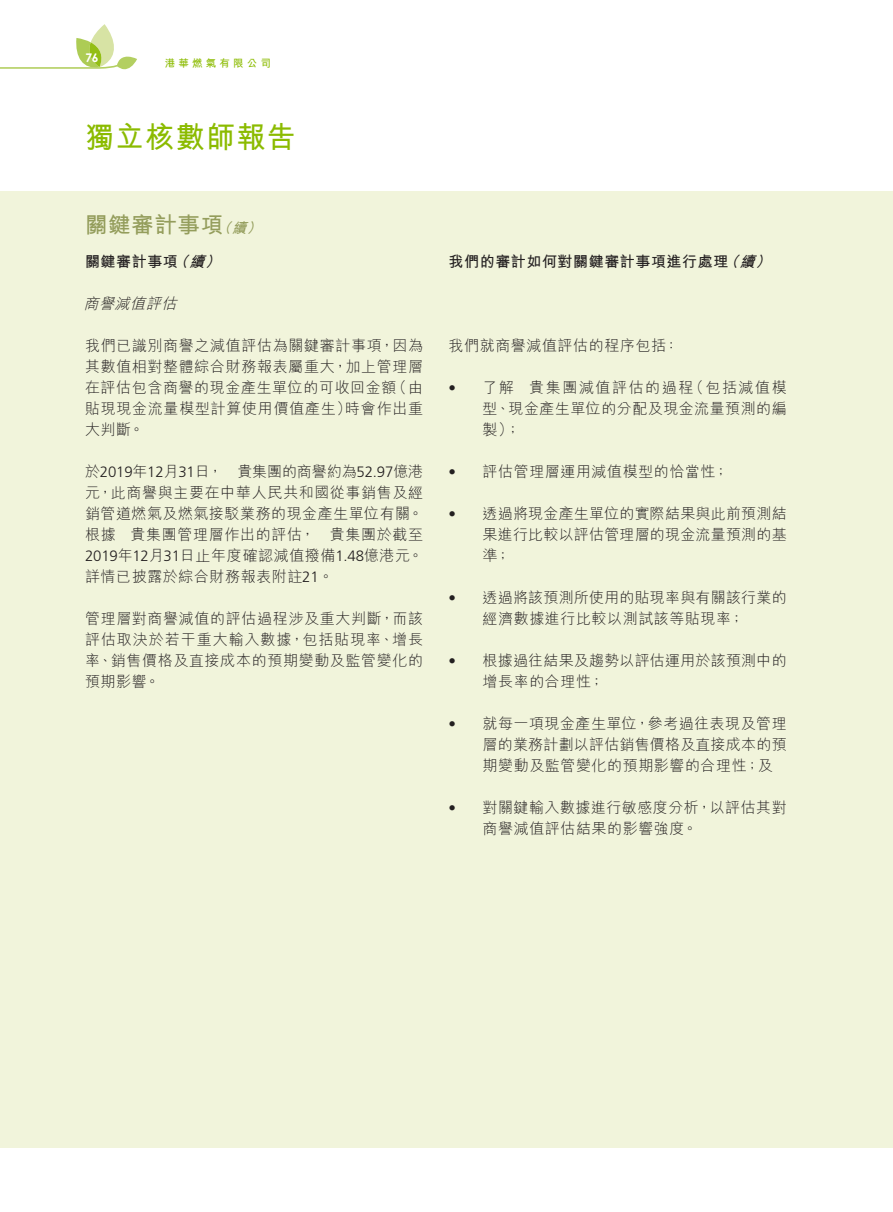
<style>
.page{position:relative;width:893px;height:1212px;background:#fff}
.page>*{position:absolute;margin:0;border:0;box-sizing:border-box;transform-origin:0 0}
.t1{font:700 30px "M Hei HK";letter-spacing:.04em;color:#8bbb00}
.Heading_1{font:700 22.5px "M Hei HK";letter-spacing:.03em;color:#949d5c}
.Body_Text{font:300 15px/21px "M Hei HK";letter-spacing:.04em;color:#231f20;text-align:justify}
.Body_Text-2{font:300 15px/21px "M Hei HK";letter-spacing:.015em;color:#231f20;text-align:center}
.Body_Text-3{font:700 15px "M Hei HK";letter-spacing:.04em;color:#231f20}
.Body_Text-4{font:italic 300 15px "M Hei HK";color:#231f20}
.t2{font:700 12px "Century Gothic Pro";color:#fff}
.t3{font:700 10.5px "M Hei HK";letter-spacing:.3em;color:#8bbb00}
.s1{font-style:italic;font-size:14.25px}
.s2{font-style:italic}
.s3{font-family:"Frutiger LT Std"}
</style>
<div class="page">
<div style="left:0;top:191px;width:893px;height:957px;background:#f1f4db"></div>
<svg style="left:0;top:24px;width:137px;height:46px"></svg>
<p class="t2" style="left:85px;top:50px;width:15px">76</p>
<p class="t3" style="left:165px;top:56px;width:108px">港華燃氣有限公司</p>
<h1 class="t1" style="left:85px;top:115px;width:212px">獨立核數師報告</h1>
<p class="Heading_1" style="left:85px;top:208px;width:183px">關鍵審計事項<span class="s1">（續）</span></p>
<p class="Body_Text-3" style="left:85px;top:251px;width:142px">關鍵審計事項<span class="s2">（續）</span></p>
<p class="Body_Text-3" style="left:449px;top:251px;width:328px">我們的審計如何對關鍵審計事項進行處理<span class="s2">（續）</span></p>
<p class="Body_Text-4" style="left:83px;top:296px;width:98px">商譽減值評估</p>
<p class="Body_Text" style="left:85px;top:335px;width:340px">我們已識別商譽之減值評估為關鍵審計事項，因為其數值相對整體綜合財務報表屬重大，加上管理層在評估包含商譽的現金產生單位的可收回金額（由貼現現金流量模型計算使用價值產生）時會作出重大判斷。</p>
<p class="Body_Text" style="left:85px;top:461px;width:340px">於<span class="s3">2019</span>年<span class="s3">12</span>月<span class="s3">31</span>日， 貴集團的商譽約為<span class="s3">52.97</span>億港元，此商譽與主要在中華人民共和國從事銷售及經銷管道燃氣及燃氣接駁業務的現金產生單位有關。根據 貴集團管理層作出的評估， 貴集團於截至<span class="s3">2019</span>年<span class="s3">12</span>月<span class="s3">31</span>日止年度確認減值撥備<span class="s3">1.48</span>億港元。詳情已披露於綜合財務報表附註<span class="s3">21</span>。</p>
<p class="Body_Text" style="left:85px;top:608px;width:340px">管理層對商譽減值的評估過程涉及重大判斷，而該評估取決於若干重大輸入數據，包括貼現率、增長率、銷售價格及直接成本的預期變動及監管變化的預期影響。</p>
<p class="Body_Text" style="left:449px;top:335px;width:232px">我們就商譽減值評估的程序包括：</p>
<p class="Body_Text" style="left:483px;top:377px;width:306px;text-indent:-34px"><span class="s3">•</span> 了解 貴集團減值評估的過程（包括減值模型、現金產生單位的分配及現金流量預測的編製）；</p>
<p class="Body_Text" style="left:449px;top:461px;width:281px"><span class="s3">•</span> 評估管理層運用減值模型的恰當性；</p>
<p class="Body_Text" style="left:483px;top:503px;width:305px;text-indent:-34px"><span class="s3">•</span> 透過將現金產生單位的實際結果與此前預測結果進行比較以評估管理層的現金流量預測的基準；</p>
<p class="Body_Text-2" style="left:449px;top:587px;width:340px"><span class="s3">•</span> 透過將該預測所使用的貼現率與有關該行業的經濟數據進行比較以測試該等貼現率；</p>
<p class="Body_Text-2" style="left:483px;top:650px;width:305px;text-align:left;text-indent:-34px"><span class="s3">•</span> 根據過往結果及趨勢以評估運用於該預測中的增長率的合理性；</p>
<p class="Body_Text" style="left:483px;top:713px;width:306px;text-indent:-34px"><span class="s3">•</span> 就每一項現金產生單位，參考過往表現及管理層的業務計劃以評估銷售價格及直接成本的預期變動及監管變化的預期影響的合理性；及</p>
<p class="Body_Text" style="left:483px;top:797px;width:306px;text-indent:-34px"><span class="s3">•</span> 對關鍵輸入數據進行敏感度分析，以評估其對商譽減值評估結果的影響強度。</p>
</div>
